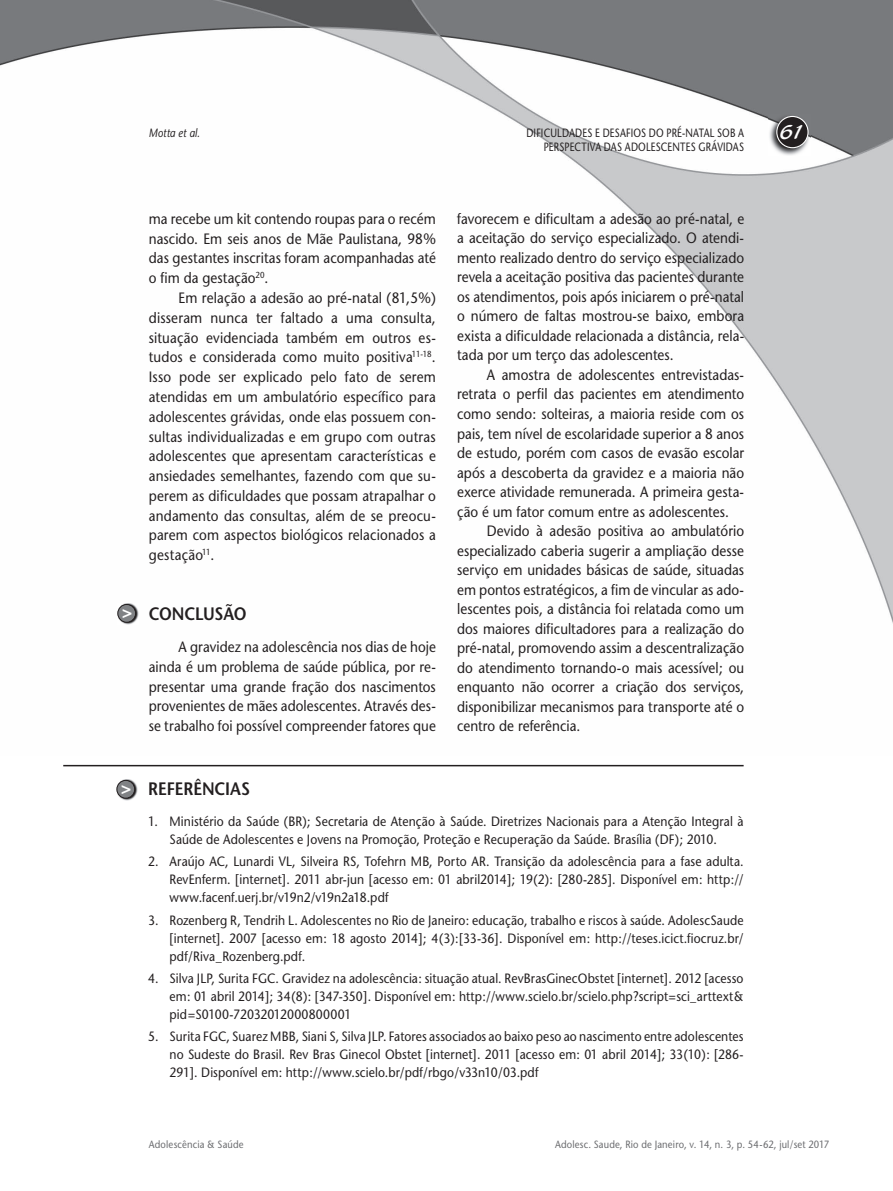
<style>
.page{position:relative;width:893px;height:1191px;background:#fff}
.page>*{position:absolute;margin:0;border:0;box-sizing:border-box;transform-origin:0 0}
.t1{font:21px "Blacklight D";color:#fff}
.t2{font:600 18px "Stone Sans";letter-spacing:-.01em;color:#231f20;scale:.9 1}
.t3{font:700 17.25px "Helvetica";color:#fff}
.t4{font:15px/19.5px "Stone Sans";letter-spacing:.005em;color:#231f20;text-align:justify;scale:.9 1}
.t5{font:13.5px/18px "Stone Sans";letter-spacing:.01em;color:#231f20;text-align:justify;scale:.9 1}
.t6{font:12px "Stone Sans";letter-spacing:.02em;color:#231f20;scale:.8 1}
.t7{font:italic 12px "Stone Sans";letter-spacing:.01em;color:#231f20;scale:.85 1}
.t8{font:10.5px "Stone Sans";letter-spacing:.02em;color:#6c6d70;scale:.9 1}
</style>
<div class="page">
<img style="left:0;top:0;width:893px;height:625px">
<img style="left:769px;top:114px;width:41px;height:42px">
<div style="left:777px;top:116px;width:31px;height:32px;background:#231f20;border-radius:50%"></div>
<div style="left:776px;top:116px;width:33px;height:32px;border:1px solid #fff;border-radius:50%"></div>
<hr style="left:63px;top:765px;width:681px;height:1px;background:#231f20">
<img style="left:117px;top:779px;width:21px;height:21px">
<div style="left:117px;top:780px;width:18px;height:18px;background:#808285;border-radius:50%"></div>
<div style="left:116px;top:780px;width:19px;height:18px;border:1px solid #231f20;border-radius:50%"></div>
<img style="left:118px;top:603px;width:21px;height:21px">
<div style="left:118px;top:604px;width:18px;height:18px;background:#808285;border-radius:50%"></div>
<div style="left:117px;top:604px;width:19px;height:19px;border:1px solid #231f20;border-radius:50%"></div>
<p class="t7" style="left:149px;top:125px;width:62px">Motta et al.</p>
<p class="t6" style="left:526px;top:125px;width:274px">DIFICULDADES E DESAFIOS DO PRÉ-NATAL SOB A</p>
<h1 class="t1" style="left:780px;top:119px;width:26px">61</h1>
<p class="t6" style="left:544px;top:140px;width:252px">PERSPECTIVA DAS ADOLESCENTES GRÁVIDAS</p>
<p class="t3" style="left:122px;top:601px;width:12px">&gt;</p>
<p class="t4" style="left:149px;top:209px;width:320px">ma recebe um kit contendo roupas para o recém nascido. Em seis anos de Mãe Paulistana, 98% das gestantes inscritas foram acompanhadas até o fim da gestação<sup>20</sup>.</p>
<p class="t4" style="left:149px;top:288px;width:320px;text-indent:30px">Em relação a adesão ao pré-natal (81,5%) disseram nunca ter faltado a uma consulta, situação evidenciada também em outros es&shy;tudos e considerada como muito positiva<sup>11-18</sup>.<br>Isso pode ser explicado pelo fato de serem atendidas em um ambulatório específico para adolescentes grávidas, onde elas possuem con&shy;sultas individualizadas e em grupo com outras adolescentes que apresentam características e ansiedades semelhantes, fazendo com que su&shy;perem as dificuldades que possam atrapalhar o andamento das consultas, além de se preocu&shy;parem com aspectos biológicos relacionados a gestação<sup>11</sup>.</p>
<p class="t2" style="left:149px;top:602px;width:110px">CONCLUSÃO</p>
<p class="t4" style="left:149px;top:637px;width:320px;text-indent:30px">A gravidez na adolescência nos dias de hoje ainda é um problema de saúde pública, por re&shy;presentar uma grande fração dos nascimentos provenientes de mães adolescentes. Através des&shy;se trabalho foi possível compreender fatores que</p>
<p class="t4" style="left:457px;top:209px;width:320px">favorecem e dificultam a adesão ao pré-natal, e a aceitação do serviço especializado. O atendi&shy;mento realizado dentro do serviço especializado revela a aceitação positiva das pacientes durante os atendimentos, pois após iniciarem o pré-natal o número de faltas mostrou-se baixo, embora exista a dificuldade relacionada a distância, rela&shy;tada por um terço das adolescentes.</p>
<p class="t4" style="left:457px;top:365px;width:320px;text-indent:30px">A amostra de adolescentes entrevistadas&shy;retrata o perfil das pacientes em atendimento como sendo: solteiras, a maioria reside com os pais, tem nível de escolaridade superior a 8 anos de estudo, porém com casos de evasão escolar após a descoberta da gravidez e a maioria não exerce atividade remunerada. A primeira gesta&shy;ção é um fator comum entre as adolescentes.</p>
<p class="t4" style="left:457px;top:521px;width:320px;text-indent:30px">Devido à adesão positiva ao ambulatório especializado caberia sugerir a ampliação desse serviço em unidades básicas de saúde, situadas em pontos estratégicos, a fim de vincular as ado&shy;lescentes pois, a distância foi relatada como um dos maiores dificultadores para a realização do pré-natal, promovendo assim a descentralização do atendimento tornando-o mais acessível; ou enquanto não ocorrer a criação dos serviços, disponibilizar mecanismos para transporte até o centro de referência.</p>
<p class="t3" style="left:121px;top:777px;width:12px">&gt;</p>
<p class="t2" style="left:148px;top:778px;width:115px">REFERÊNCIAS</p>
<p class="t5" style="left:148px;top:812px;width:663px;text-align:center">1. Ministério da Saúde (BR); Secretaria de Atenção à Saúde. Diretrizes Nacionais para a Atenção Integral à<br>Saúde de Adolescentes e Jovens na Promoção, Proteção e Recuperação da Saúde. Brasília (DF); 2010.</p>
<p class="t5" style="left:170px;top:852px;width:639px;text-indent:-21px">2. Araújo AC, Lunardi VL, Silveira RS, Tofehrn MB, Porto AR. Transição da adolescência para a fase adulta.<br>RevEnferm. [internet]. 2011 abr-jun [acesso em: 01 abril2014]; 19(2): [280-285]. Disponível em: http:// www.facenf.uerj.br/v19n2/v19n2a18.pdf</p>
<p class="t5" style="left:170px;top:911px;width:639px;text-indent:-21px">3. Rozenberg R, Tendrih L. Adolescentes no Rio de Janeiro: educação, trabalho e riscos à saúde. AdolescSaude [internet]. 2007 [acesso em: 18 agosto 2014]; 4(3):[33-36]. Disponível em: http://teses.icict.fiocruz.br/ pdf/Riva_Rozenberg.pdf.</p>
<p class="t5" style="left:170px;top:969px;width:639px;text-indent:-21px">4. Silva JLP, Surita FGC. Gravidez na adolescência: situação atual. RevBrasGinecObstet [internet]. 2012 [acesso em: 01 abril 2014]; 34(8): [347-350]. Disponível em: http://www.scielo.br/scielo.php?script=sci_arttext&amp; pid=S0100-72032012000800001</p>
<p class="t5" style="left:170px;top:1027px;width:639px;text-indent:-21px">5. Surita FGC, Suarez MBB, Siani S, Silva JLP. Fatores associados ao baixo peso ao nascimento entre adolescentes no Sudeste do Brasil. Rev Bras Ginecol Obstet [internet]. 2011 [acesso em: 01 abril 2014]; 33(10): [286- 291]. Disponível em: http://www.scielo.br/pdf/rbgo/v33n10/03.pdf</p>
<p class="t8" style="left:149px;top:1137px;width:107px">Adolescência &amp; Saúde</p>
<p class="t8" style="left:555px;top:1137px;width:306px">Adolesc. Saude, Rio de Janeiro, v. 14, n. 3, p. 54-62, jul/set 2017</p>
</div>
